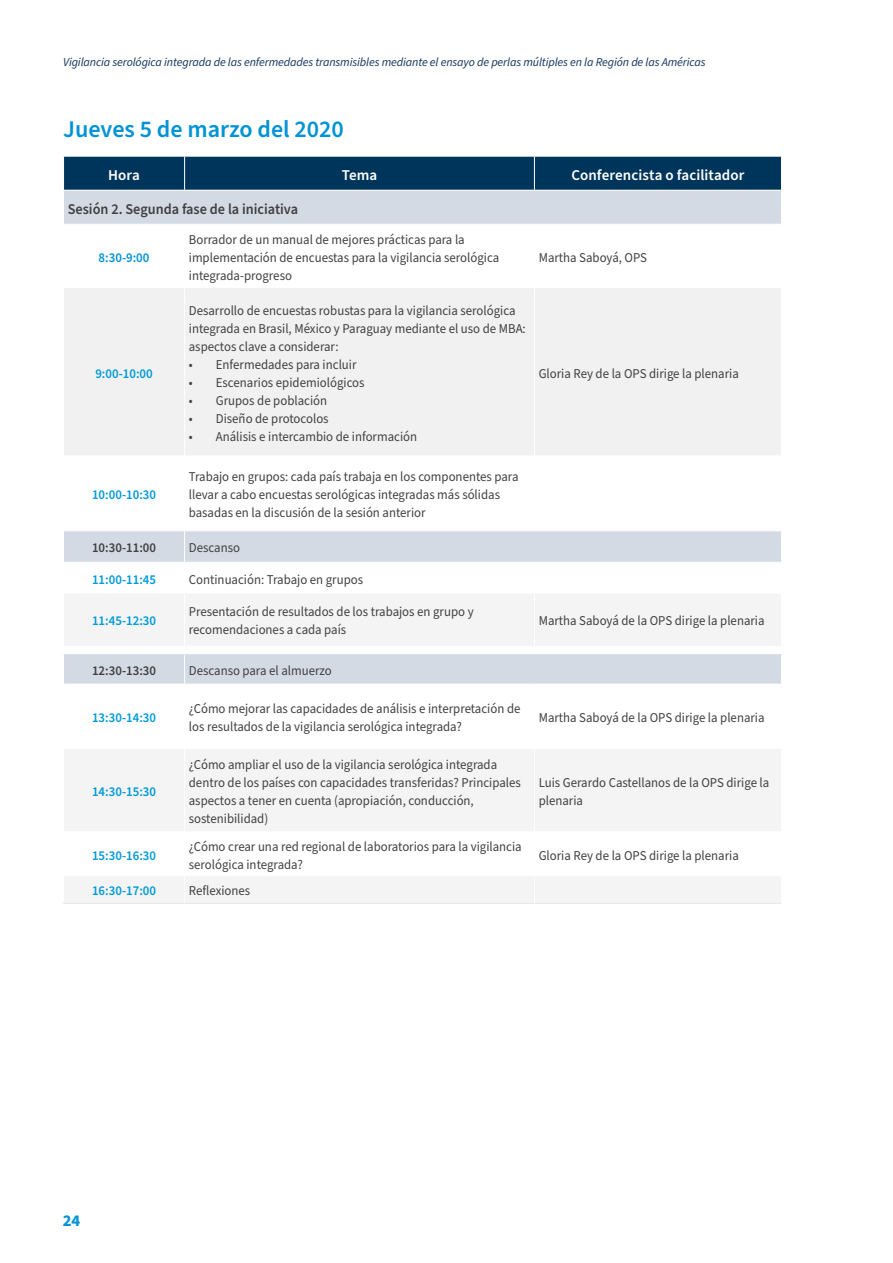
<style>
.page{position:relative;width:893px;height:1263px;background:#fff}
.page>*{position:absolute;margin:0;border:0;box-sizing:border-box;transform-origin:0 0}
.t1{font:600 24px "Source Sans Pro";color:#0093d5}
.t2{font:700 16.5px "Source Sans Pro";color:#0093d5}
.t3{font:600 15px "Source Sans Pro";letter-spacing:.005em;color:#fff}
.t4{font:600 15px "Source Sans Pro";color:#414042;scale:.95 1}
.t5{font:13.5px/18px "Source Sans Pro";color:#414042;scale:.95 1}
.t6{font:600 13.5px "Source Sans Pro";color:#009ad8;scale:.95 1}
.t7{font:600 13.5px "Source Sans Pro";color:#414042;scale:.95 1}
.t8{font:600 13.5px "Source Sans Pro";color:#0093d5;scale:.95 1}
.t9{font:italic 12px "Source Sans Pro";letter-spacing:-.01em;color:#13355b}
</style>
<div class="page">
<div style="left:64px;top:157px;width:717px;height:33px;background:#00355b"></div>
<svg style="left:64px;top:191px;width:717px;height:371px"></svg>
<div style="left:64px;top:288px;width:717px;height:167px;background:#f1f1f1"></div>
<svg style="left:64px;top:594px;width:717px;height:309px;fill:#f4f4f4"></svg>
<hr style="left:63px;top:224px;width:122px;height:1px;background:#fff">
<hr style="left:185px;top:224px;width:349px;height:1px;background:#fff">
<hr style="left:184px;top:225px;width:1px;height:62px;background:#fff">
<hr style="left:534px;top:224px;width:248px;height:1px;background:#fff">
<hr style="left:534px;top:225px;width:1px;height:62px;background:#fff">
<hr style="left:63px;top:287px;width:122px;height:1px;background:#fff">
<hr style="left:185px;top:287px;width:349px;height:1px;background:#fff">
<hr style="left:184px;top:288px;width:1px;height:167px;background:#fff">
<hr style="left:534px;top:287px;width:248px;height:1px;background:#fff">
<hr style="left:534px;top:288px;width:1px;height:167px;background:#fff">
<hr style="left:63px;top:455px;width:122px;height:1px;background:#fff">
<hr style="left:185px;top:455px;width:349px;height:1px;background:#fff">
<hr style="left:184px;top:456px;width:1px;height:74px;background:#fff">
<hr style="left:534px;top:455px;width:248px;height:1px;background:#fff">
<hr style="left:534px;top:456px;width:1px;height:74px;background:#fff">
<hr style="left:63px;top:530px;width:122px;height:1px;background:#fff">
<hr style="left:185px;top:530px;width:349px;height:1px;background:#fff">
<hr style="left:184px;top:531px;width:1px;height:31px;background:#fff">
<hr style="left:534px;top:530px;width:248px;height:1px;background:#fff">
<hr style="left:184px;top:593px;width:1px;height:53px;background:#fff">
<hr style="left:534px;top:593px;width:1px;height:53px;background:#fff">
<svg style="left:184px;top:655px;width:1px;height:29px"></svg>
<hr style="left:63px;top:684px;width:122px;height:1px;background:#fff">
<hr style="left:185px;top:684px;width:349px;height:1px;background:#fff">
<hr style="left:184px;top:684px;width:1px;height:64px;background:#fff">
<hr style="left:534px;top:684px;width:248px;height:1px;background:#fff">
<hr style="left:534px;top:684px;width:1px;height:64px;background:#fff">
<hr style="left:63px;top:748px;width:122px;height:1px;background:#fff">
<hr style="left:185px;top:748px;width:349px;height:1px;background:#fff">
<hr style="left:184px;top:749px;width:1px;height:82px;background:#fff">
<hr style="left:534px;top:748px;width:248px;height:1px;background:#fff">
<hr style="left:534px;top:749px;width:1px;height:82px;background:#fff">
<hr style="left:63px;top:831px;width:122px;height:1px;background:#fff">
<hr style="left:185px;top:831px;width:349px;height:1px;background:#fff">
<hr style="left:184px;top:832px;width:1px;height:43px;background:#fff">
<hr style="left:534px;top:831px;width:248px;height:1px;background:#fff">
<hr style="left:534px;top:832px;width:1px;height:43px;background:#fff">
<hr style="left:63px;top:875px;width:122px;height:1px;background:#fff">
<hr style="left:185px;top:875px;width:349px;height:1px;background:#fff">
<svg style="left:184px;top:876px;width:1px;height:27px"></svg>
<hr style="left:534px;top:875px;width:248px;height:1px;background:#fff">
<svg style="left:534px;top:876px;width:1px;height:27px"></svg>
<hr style="left:184px;top:157px;width:1px;height:33px;background:#fff">
<hr style="left:534px;top:157px;width:1px;height:33px;background:#fff">
<hr style="left:63px;top:903px;width:122px;height:1px;background:#e6e7e8">
<hr style="left:185px;top:903px;width:349px;height:1px;background:#e6e7e8">
<hr style="left:534px;top:903px;width:248px;height:1px;background:#e6e7e8">
<p class="t9" style="left:63px;top:54px;width:644px">Vigilancia serológica integrada de las enfermedades transmisibles mediante el ensayo de perlas múltiples en la Región de las Américas</p>
<h1 class="t1" style="left:63px;top:113px;width:282px">Jueves 5 de marzo del 2020</h1>
<p class="t3" style="left:108px;top:165px;width:33px">Hora</p>
<p class="t3" style="left:342px;top:165px;width:37px">Tema</p>
<p class="t3" style="left:571px;top:165px;width:174px">Conferencista o facilitador</p>
<p class="t4" style="left:68px;top:199px;width:244px">Sesión 2. Segunda fase de la iniciativa</p>
<p class="t8" style="left:99px;top:248px;width:55px">8:30-9:00</p>
<p class="t5" style="left:189px;top:231px;width:328px">Borrador de un manual de mejores prácticas para la implementación de encuestas para la vigilancia serológica integrada-progreso</p>
<p class="t5" style="left:539px;top:249px;width:116px">Martha Saboyá, OPS</p>
<p class="t6" style="left:95px;top:364px;width:62px">9:00-10:00</p>
<p class="t6" style="left:92px;top:486px;width:69px">10:00-10:30</p>
<p class="t5" style="left:189px;top:302px;width:356px">Desarrollo de encuestas robustas para la vigilancia serológica integrada en Brasil, México y Paraguay mediante el uso de MBA: aspectos clave a considerar:</p>
<p class="t5" style="left:189px;top:356px;width:178px">• Enfermedades para incluir</p>
<p class="t5" style="left:189px;top:374px;width:186px">• Escenarios epidemiológicos</p>
<p class="t5" style="left:189px;top:392px;width:147px">• Grupos de población</p>
<p class="t5" style="left:189px;top:410px;width:149px">• Diseño de protocolos</p>
<p class="t5" style="left:189px;top:428px;width:242px">• Análisis e intercambio de información</p>
<p class="t5" style="left:189px;top:468px;width:349px">Trabajo en grupos: cada país trabaja en los componentes para llevar a cabo encuestas serológicas integradas más sólidas basadas en la discusión de la sesión anterior</p>
<p class="t5" style="left:539px;top:365px;width:212px">Gloria Rey de la OPS dirige la plenaria</p>
<p class="t7" style="left:92px;top:539px;width:69px">10:30-11:00</p>
<p class="t5" style="left:189px;top:539px;width:55px">Descanso</p>
<p class="t6" style="left:92px;top:570px;width:69px">11:00-11:45</p>
<p class="t5" style="left:189px;top:570px;width:185px">Continuación: Trabajo en grupos</p>
<p class="t6" style="left:92px;top:612px;width:69px">11:45-12:30</p>
<p class="t5" style="left:189px;top:603px;width:301px">Presentación de resultados de los trabajos en grupo y recomendaciones a cada país</p>
<p class="t5" style="left:539px;top:612px;width:239px">Martha Saboyá de la OPS dirige la plenaria</p>
<p class="t7" style="left:92px;top:661px;width:69px">12:30-13:30</p>
<p class="t5" style="left:189px;top:662px;width:152px">Descanso para el almuerzo</p>
<p class="t6" style="left:92px;top:709px;width:69px">13:30-14:30</p>
<p class="t5" style="left:189px;top:700px;width:351px">¿Cómo mejorar las capacidades de análisis e interpretación de los resultados de la vigilancia serológica integrada?</p>
<p class="t5" style="left:539px;top:709px;width:239px">Martha Saboyá de la OPS dirige la plenaria</p>
<p class="t6" style="left:92px;top:782px;width:69px">14:30-15:30</p>
<p class="t5" style="left:189px;top:756px;width:351px">¿Cómo ampliar el uso de la vigilancia serológica integrada dentro de los países con capacidades transferidas? Principales aspectos a tener en cuenta (apropiación, conducción, sostenibilidad)</p>
<p class="t5" style="left:539px;top:774px;width:244px">Luis Gerardo Castellanos de la OPS dirige la plenaria</p>
<p class="t6" style="left:92px;top:846px;width:69px">15:30-16:30</p>
<p class="t5" style="left:189px;top:837px;width:352px">¿Cómo crear una red regional de laboratorios para la vigilancia serológica integrada?</p>
<p class="t5" style="left:539px;top:846px;width:212px">Gloria Rey de la OPS dirige la plenaria</p>
<p class="t6" style="left:92px;top:882px;width:69px">16:30-17:00</p>
<p class="t5" style="left:189px;top:882px;width:66px">Reflexiones</p>
<p class="t2" style="left:63px;top:1209px;width:19px">24</p>
</div>
